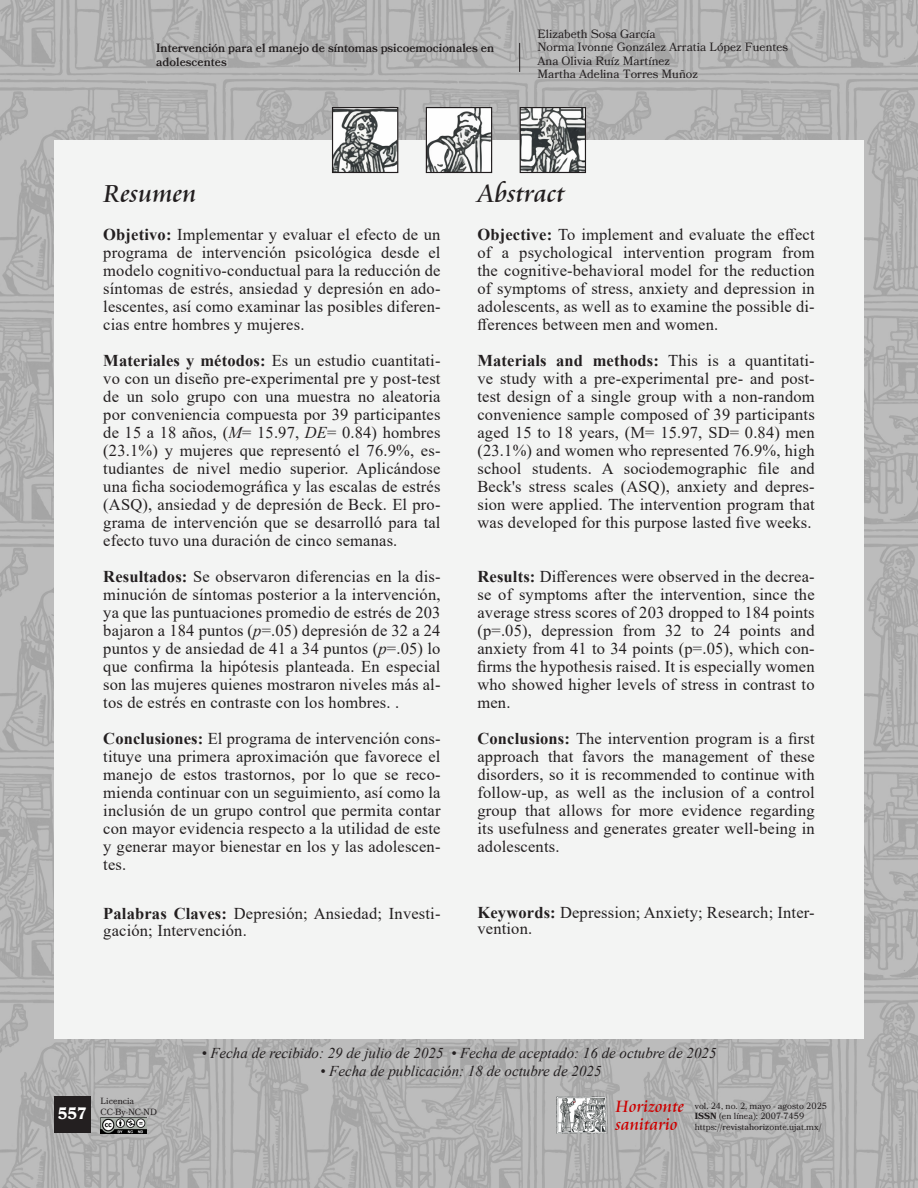
<style>
.page{position:relative;width:918px;height:1188px;background:#fff}
.page>*{position:absolute;margin:0;border:0;box-sizing:border-box;transform-origin:0 0}
.t1{font:27px "Cataneo BT";color:#231f20}
.t2{font:18px/18px "Cataneo BT";color:#c00}
.t3{font:16.5px/18px "Times New Roman";letter-spacing:.01em;color:#231f20;text-align:justify}
.t4{font:700 16.5px "Bookmania";color:#fff}
.t5{font:italic 15px "Times New Roman";color:#231f20}
.t6{font:12px/13.5px "Bookmania";color:#231f20}
.t7{font:600 12px/14.4px "Bookmania";color:#231f20}
.t8{font:9px/10.5px "Bookmania";color:#231f20}
.s1{font-weight:700}
.s2{font-style:italic}
</style>
<div class="page">
<img style="left:0;top:0;width:918px;height:1188px">
<div style="left:54px;top:140px;width:810px;height:898px;background:#f3f4f3"></div>
<img style="left:334px;top:109px;width:62px;height:62px">
<div style="left:332px;top:107px;width:66px;height:66px;border:1px solid #231f20"></div>
<img style="left:428px;top:109px;width:62px;height:62px">
<div style="left:426px;top:107px;width:66px;height:66px;border:1px solid #231f20"></div>
<img style="left:522px;top:109px;width:62px;height:62px">
<div style="left:520px;top:107px;width:66px;height:66px;border:1px solid #231f20"></div>
<img style="left:556px;top:1096px;width:51px;height:38px">
<div style="left:54px;top:1096px;width:37px;height:37px;background:#231f20"></div>
<img style="left:101px;top:1118px;width:45px;height:16px">
<svg style="left:519px;top:43px;width:1px;height:29px"></svg>
<p class="t7" style="left:156px;top:40px;width:339px">Intervención para el manejo de síntomas psicoemocionales en adolescentes</p>
<p class="t6" style="left:538px;top:27px;width:252px">Elizabeth Sosa García<br>Norma Ivonne González Arratia López Fuentes<br>Ana Olivia Ruíz Martínez<br>Martha Adelina Torres Muñoz</p>
<h1 class="t1" style="left:103px;top:177px;width:95px">Resumen</h1>
<p class="t3" style="left:103px;top:225px;width:339px"><span class="s1">Objetivo:</span> Implementar y evaluar el efecto de un programa de intervención psicológica desde el modelo cognitivo-conductual para la reducción de síntomas de estrés, ansiedad y depresión en ado&shy;lescentes, así como examinar las posibles diferen&shy;cias entre hombres y mujeres.</p>
<p class="t3" style="left:103px;top:351px;width:339px"><span class="s1">Materiales y métodos:</span> Es un estudio cuantitati&shy;vo con un diseño pre-experimental pre y post-test de un solo grupo con una muestra no aleatoria por conveniencia compuesta por 39 participantes de 15 a 18 años, (<span class="s2">M</span>= 15.97, <span class="s2">DE</span>= 0.84) hombres (23.1%) y mujeres que representó el 76.9%, es&shy;tudiantes de nivel medio superior. Aplicándose una ficha sociodemográfica y las escalas de estrés (ASQ), ansiedad y de depresión de Beck. El pro&shy;grama de intervención que se desarrolló para tal efecto tuvo una duración de cinco semanas.</p>
<p class="t3" style="left:103px;top:567px;width:339px"><span class="s1">Resultados:</span> Se observaron diferencias en la dis&shy;minución de síntomas posterior a la intervención, ya que las puntuaciones promedio de estrés de 203 bajaron a 184 puntos (<span class="s2">p</span>=.05) depresión de 32 a 24 puntos y de ansiedad de 41 a 34 puntos (<span class="s2">p</span>=.05) lo que confirma la hipótesis planteada. En especial son las mujeres quienes mostraron niveles más al&shy;tos de estrés en contraste con los hombres. .</p>
<p class="t3" style="left:103px;top:729px;width:339px"><span class="s1">Conclusiones:</span> El programa de intervención cons&shy;tituye una primera aproximación que favorece el manejo de estos trastornos, por lo que se reco&shy;mienda continuar con un seguimiento, así como la inclusión de un grupo control que permita contar con mayor evidencia respecto a la utilidad de este y generar mayor bienestar en los y las adolescen&shy;tes.</p>
<p class="t3" style="left:103px;top:905px;width:339px;line-height:16.5px"><span class="s1">Palabras Claves:</span> Depresión; Ansiedad; Investi&shy;gación; Intervención.</p>
<h1 class="t1" style="left:477px;top:177px;width:89px">Abstract</h1>
<p class="t3" style="left:477px;top:225px;width:339px"><span class="s1">Objective:</span> To implement and evaluate the effect of a psychological intervention program from the cognitive-behavioral model for the reduction of symptoms of stress, anxiety and depression in adolescents, as well as to examine the possible di&shy;fferences between men and women.</p>
<p class="t3" style="left:477px;top:351px;width:339px"><span class="s1">Materials and methods:</span> This is a quantitati&shy;ve study with a pre-experimental pre- and post&shy;test design of a single group with a non-random convenience sample composed of 39 participants aged 15 to 18 years, (M= 15.97, SD= 0.84) men (23.1%) and women who represented 76.9%, high school students. A sociodemographic file and Beck's stress scales (ASQ), anxiety and depres&shy;sion were applied. The intervention program that was developed for this purpose lasted five weeks.</p>
<p class="t3" style="left:477px;top:567px;width:339px"><span class="s1">Results:</span> Differences were observed in the decrea&shy;se of symptoms after the intervention, since the average stress scores of 203 dropped to 184 points (p=.05), depression from 32 to 24 points and anxiety from 41 to 34 points (p=.05), which con&shy;firms the hypothesis raised. It is especially women who showed higher levels of stress in contrast to men.</p>
<p class="t3" style="left:477px;top:729px;width:339px"><span class="s1">Conclusions:</span> The intervention program is a first approach that favors the management of these disorders, so it is recommended to continue with follow-up, as well as the inclusion of a control group that allows for more evidence regarding its usefulness and generates greater well-being in adolescents.</p>
<p class="t3" style="left:477px;top:904px;width:339px;line-height:16.5px"><span class="s1">Keywords:</span> Depression; Anxiety; Research; Inter&shy;vention.</p>
<p class="t4" style="left:58px;top:1104px;width:31px">557</p>
<p class="t8" style="left:101px;top:1096px;width:58px">Licencia<br>CC-By-NC-ND</p>
<p class="t5" style="left:201px;top:1043px;width:517px">• Fecha de recibido: 29 de julio de 2025 • Fecha de aceptado: 16 de octubre de 2025</p>
<p class="t5" style="left:320px;top:1061px;width:283px">• Fecha de publicación: 18 de octubre de 2025</p>
<p class="t2" style="left:616px;top:1098px;width:70px">Horizonte sanitario</p>
<p class="t8" style="left:695px;top:1100px;width:134px">vol. 24, no. 2, mayo - agosto 2025<br><span class="s1">ISSN</span> (en línea): 2007-7459 https://revistahorizonte.ujat.mx/</p>
</div>
